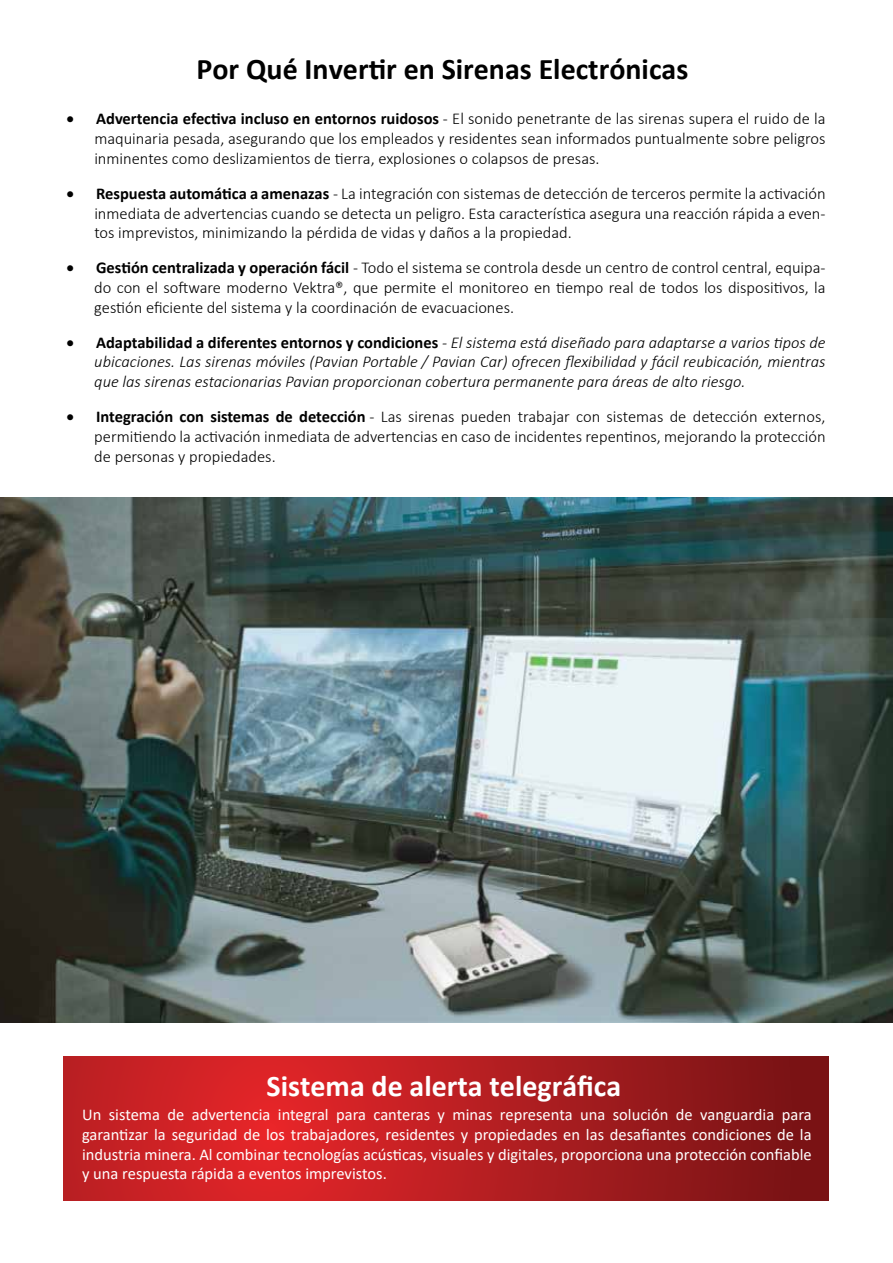
<style>
.page{position:relative;width:893px;height:1263px;background:#fff}
.page>*{position:absolute;margin:0;border:0;box-sizing:border-box;transform-origin:0 0}
.t1{font:700 30px "Calibri";color:#000}
.t2{font:700 30px "Calibri";color:#fff}
.t3{font:300 16.5px/19.8px "Calibri";color:#010101;text-align:justify}
.t4{font:16.5px/19.8px "Calibri";color:#fff;text-align:justify}
.t5{font:italic 300 16.5px/19.8px "Calibri";color:#010101;text-align:justify}
.s1{font-weight:700}
.s2{font-weight:700;font-style:normal}
</style>
<div class="page">
<svg style="left:63px;top:1057px;width:766px;height:143px;background:#b41d20"></svg>
<img style="left:0;top:497px;width:893px;height:525px">
<h1 class="t1" style="left:197px;top:48px;width:493px">Por Qué Invertir en Sirenas Electrónicas</h1>
<p class="t3" style="left:94px;top:109px;width:733px;text-indent:-28px">• <span class="s1">Advertencia efectiva incluso en entornos ruidosos</span> - El sonido penetrante de las sirenas supera el ruido de la maquinaria pesada, asegurando que los empleados y residentes sean informados puntualmente sobre peligros inminentes como deslizamientos de tierra, explosiones o colapsos de presas.</p>
<p class="t3" style="left:94px;top:183px;width:733px;text-indent:-28px">• <span class="s1">Respuesta automática a amenazas</span> - La integración con sistemas de detección de terceros permite la activación inmediata de advertencias cuando se detecta un peligro. Esta característica asegura una reacción rápida a even&shy;tos imprevistos, minimizando la pérdida de vidas y daños a la propiedad.</p>
<p class="t3" style="left:94px;top:258px;width:733px;text-indent:-28px">• <span class="s1">Gestión centralizada y operación fácil</span> - Todo el sistema se controla desde un centro de control central, equipa&shy;do con el software moderno Vektra®, que permite el monitoreo en tiempo real de todos los dispositivos, la gestión eficiente del sistema y la coordinación de evacuaciones.</p>
<p class="t5" style="left:94px;top:332px;width:733px;text-indent:-28px">• <span class="s2">Adaptabilidad a diferentes entornos y condiciones</span> - El sistema está diseñado para adaptarse a varios tipos de ubicaciones. Las sirenas móviles (Pavian Portable / Pavian Car) ofrecen flexibilidad y fácil reubicación, mientras que las sirenas estacionarias Pavian proporcionan cobertura permanente para áreas de alto riesgo.</p>
<p class="t3" style="left:94px;top:406px;width:733px;text-indent:-28px">• <span class="s1">Integración con sistemas de detección</span> - Las sirenas pueden trabajar con sistemas de detección externos, permitiendo la activación inmediata de advertencias en caso de incidentes repentinos, mejorando la protección de personas y propiedades.</p>
<h1 class="t2" style="left:267px;top:1065px;width:356px">Sistema de alerta telegráfica</h1>
<p class="t4" style="left:82px;top:1104px;width:731px">Un sistema de advertencia integral para canteras y minas representa una solución de vanguardia para garantizar la seguridad de los trabajadores, residentes y propiedades en las desafiantes condiciones de la industria minera. Al combinar tecnologías acústicas, visuales y digitales, proporciona una protección confiable y una respuesta rápida a eventos imprevistos.</p>
</div>
